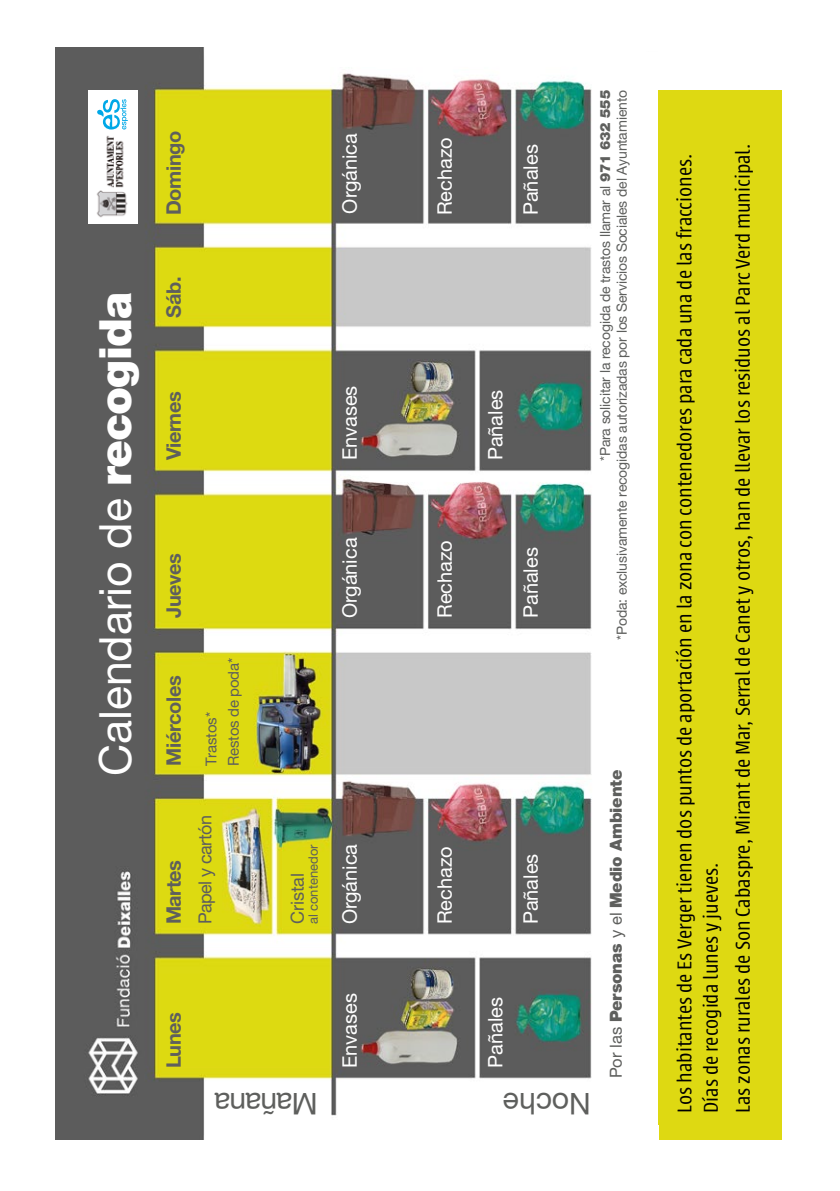
<style>
.page{position:relative;width:840px;height:1191px;background:#fff}
.page>*{position:absolute;margin:0;border:0;box-sizing:border-box;transform-origin:0 0}
.t1{font:44.4px "Helvetica Neue LT Std";color:#fff}
.t2{font:30px "Helvetica Neue LT Std";letter-spacing:-.03em;color:#5e5f5d}
.t3{font:300 22px/26.4px "Urbana";color:#000}
.t4{font:20px "Helvetica Neue LT Std";color:#fff}
.t5{font:700 20px "Helvetica Neue LT Std";letter-spacing:-.02em;color:#5e5f5d}
.t6{font:18px "Helvetica Neue LT Std";letter-spacing:-.03em;color:#5e5f5d}
.t7{font:18px "Helvetica Neue LT Std";color:#5e5f5d}
.t8{font:900 16.6px "Helvetica Neue LT Std";letter-spacing:-.01em;color:#5e5f5d}
.t9{font:15px/22.2px "Helvetica Neue LT Std";letter-spacing:-.02em;color:#5e5f5d}
.t10{font:14px/16.8px "Helvetica Neue LT Std";letter-spacing:-.01em;color:#5e5f5d;text-align:right}
.t11{font:13px "Helvetica Neue LT Std";color:#5e5f5d}
.s1{font-weight:900}
.s2{font-weight:400}
</style>
<div class="page">
<div style="left:658px;top:91px;width:123px;height:1049px;background:#ded912"></div>
<img style="left:56px;top:48px;width:536px;height:1092px">
<div style="left:89px;top:90px;width:49px;height:133px;background:#fff"></div>
<svg style="left:97px;top:99px;width:31px;height:30px"></svg>
<img style="left:96px;top:135px;width:32px;height:83px">
<h1 class="t1" style="left:89px;top:776px;width:485px;rotate:-90deg">Calendario de <span class="s1">recogida</span></h1>
<p class="t5" style="left:161px;top:215px;width:86px;rotate:-90deg">Domingo</p>
<p class="t5" style="left:161px;top:317px;width:43px;rotate:-90deg">Sáb.</p>
<p class="t5" style="left:161px;top:460px;width:71px;rotate:-90deg">Viernes</p>
<p class="t5" style="left:161px;top:618px;width:67px;rotate:-90deg">Jueves</p>
<p class="t5" style="left:161px;top:765px;width:92px;rotate:-90deg">Miércoles</p>
<p class="t5" style="left:161px;top:924px;width:66px;rotate:-90deg">Martes</p>
<p class="t5" style="left:161px;top:1068px;width:58px;rotate:-90deg">Lunes</p>
<p class="t4" style="left:337px;top:214px;width:82px;rotate:-90deg">Orgánica</p>
<p class="t4" style="left:432px;top:215px;width:80px;rotate:-90deg">Rechazo</p>
<p class="t4" style="left:518px;top:215px;width:72px;rotate:-90deg">Pañales</p>
<p class="t9" style="left:200px;top:765px;width:109px;rotate:-90deg">Trastos*<br>Restos de poda*</p>
<p class="t6" style="left:194px;top:924px;width:110px;rotate:-90deg">Papel y cartón</p>
<p class="t4" style="left:337px;top:460px;width:76px;rotate:-90deg">Envases</p>
<p class="t4" style="left:337px;top:618px;width:82px;rotate:-90deg">Orgánica</p>
<p class="t4" style="left:432px;top:618px;width:80px;rotate:-90deg">Rechazo</p>
<p class="t4" style="left:483px;top:460px;width:72px;rotate:-90deg">Pañales</p>
<p class="t4" style="left:518px;top:618px;width:72px;rotate:-90deg">Pañales</p>
<p class="t11" style="left:305px;top:924px;width:81px;rotate:-90deg">al contenedor</p>
<p class="t7" style="left:286px;top:924px;width:53px;rotate:-90deg">Cristal</p>
<p class="t4" style="left:337px;top:924px;width:82px;rotate:-90deg">Orgánica</p>
<p class="t4" style="left:432px;top:924px;width:80px;rotate:-90deg">Rechazo</p>
<p class="t4" style="left:518px;top:924px;width:72px;rotate:-90deg">Pañales</p>
<p class="t4" style="left:337px;top:1068px;width:76px;rotate:-90deg">Envases</p>
<p class="t4" style="left:483px;top:1068px;width:72px;rotate:-90deg">Pañales</p>
<h2 class="t2" style="left:317px;top:1121px;width:105px;rotate:-180deg">Mañana</h2>
<h2 class="t2" style="left:590px;top:1121px;width:89px;rotate:-180deg">Noche</h2>
<p class="t10" style="left:596px;top:640px;width:551px;rotate:-90deg">*Para solicitar la recogida de trastos llamar al <span class="s1">971 632 555<br></span>*Poda: exclusivamente recogidas autorizadas por los Servicios Sociales del Ayuntamiento</p>
<p class="t8" style="left:605px;top:1078px;width:310px;rotate:-90deg"><span class="s2">Por las</span> Personas <span class="s2">y el</span> Medio Ambiente</p>
<p class="t3" style="left:671px;top:1112px;width:960px;rotate:-90deg">Los habitantes de Es Verger tienen dos puntos de aportación en la zona con contenedores para cada una de las fracciones.<br>Días de recogida lunes y jueves.</p>
<p class="t3" style="left:729px;top:1112px;width:970px;rotate:-90deg">Las zonas rurales de Son Cabaspre, Mirant de Mar, Serral de Canet y otros, han de llevar los residuos al Parc Verd municipal.</p>
</div>
